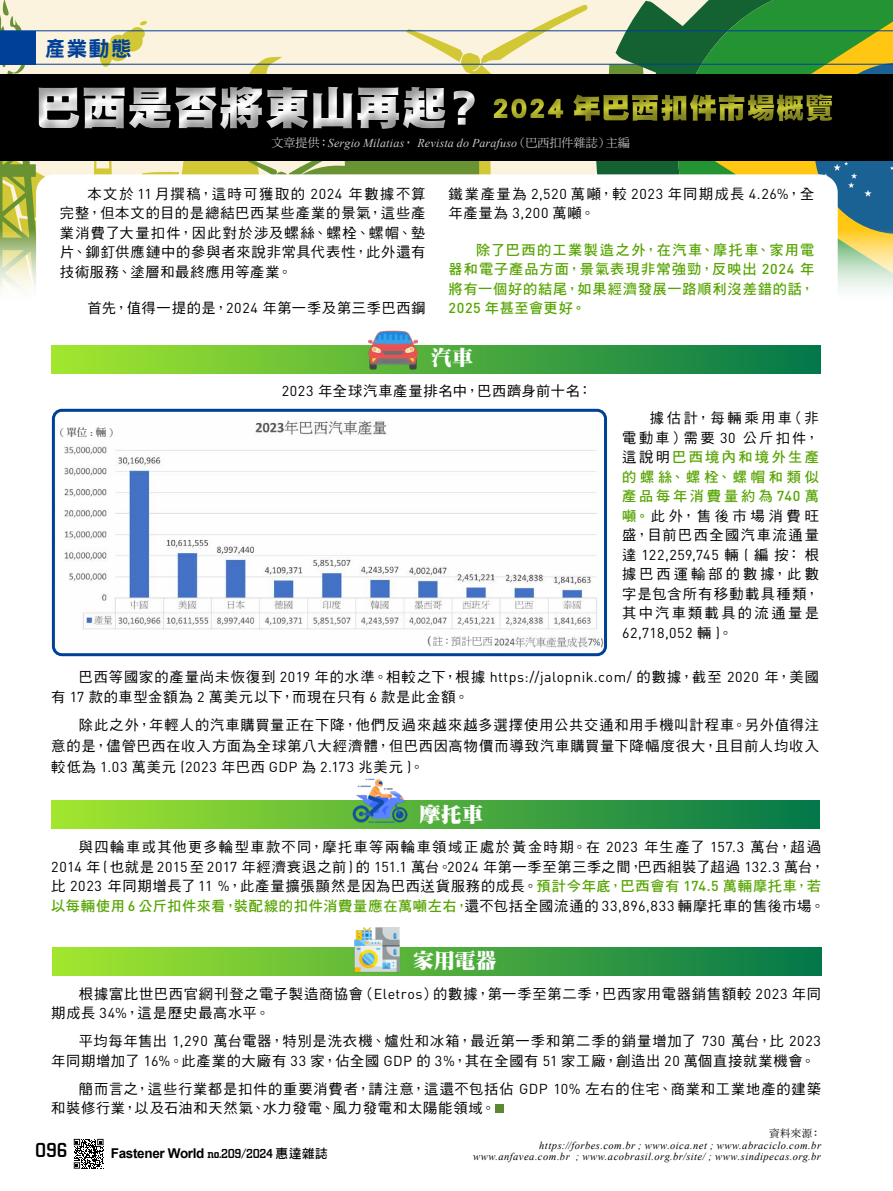
<style>
.page{position:relative;width:893px;height:1191px;background:#fff}
.page>*{position:absolute;margin:0;border:0;box-sizing:border-box;transform-origin:0 0}
.t1{font:28.5px "DF Hei Std W12";letter-spacing:.02em;color:#cbcc32}
.t2{font:21px "DF Ming Std W12";letter-spacing:-.005em;color:#fff}
.t3{font:21px "DF Hei Std W9";color:#004099}
.t4{font:21px "DF Ming Std W14";color:#fff}
.t5{font:500 21px "City D";color:#000}
.t6{font:14.25px/19.5px "DF Hei Std W5";letter-spacing:.06em;color:#000}
.t7{font:14.25px/19.5px "DF Hei Std W7";letter-spacing:.06em;color:#57a402;text-align:justify}
.t8{font:14.25px "DIN Pro";letter-spacing:.035em;color:#000}
.t9{font:14.25px "DF Hei Std W7";letter-spacing:.04em;color:#57a402}
.t10{font:14.25px/19.5px "DF Hei Std W5";letter-spacing:.1em;color:#000}
.t11{font:14.25px/19.5px "DF Hei Std W5";letter-spacing:.125em;color:#000}
.t12{font:14.25px/19.5px "DF Hei Std W5";letter-spacing:.175em;color:#000;text-align:right}
.t13{font:700 13.5px "Arial";letter-spacing:-.025em;color:#000}
.t14{font:italic 12px "Times New Roman";letter-spacing:.015em;color:#fff}
.t15{font:italic 10.5px/11.6px "Times New Roman";letter-spacing:.045em;color:#000;text-align:right}
.t16{font:10.5px "DF Ming Std W3";color:#595757}
.t17{font:10.5px "DF Ming Std W7";color:#4c4948}
.t18{font:10.5px "DF Ming Std W5";color:#000}
.s1{font-size:45px;color:#fff}
.s2{font-family:"DF Ming Std W5";font-style:normal}
.s3{font-family:"DIN Pro"}
.s4{font-family:"DIN Pro";font-weight:500}
.s5{font-family:"DF Hei Std W5";color:#000}
.s6{font-family:"DF Hei Std W7";color:#57a402}
.s7{font-family:"DF Hei Std W5"}
.s8{font-family:"DIN Pro";font-weight:500;color:#57a402}
.s9{font-family:"DIN Pro";color:#000}
.s10{font-family:"DF Ming Std W9";font-size:12px}
.s11{font-family:"City D";font-weight:500}
.s12{font-family:"DF Hei Std W7";font-weight:400;font-size:12.75px}
</style>
<div class="page">
<svg style="left:0;top:0;width:678px;height:289px;background:#d9dbb4"></svg>
<svg style="left:678px;top:0;width:215px;height:290px;background:#489657"></svg>
<svg style="left:695px;top:17px;width:198px;height:261px;background:#68a33f"></svg>
<svg style="left:814px;top:63px;width:79px;height:171px;background:#48767b"></svg>
<div style="left:36px;top:174px;width:802px;height:186px;background:#fff;border-radius:18px"></div>
<div style="left:51px;top:345px;width:770px;height:29px;background:linear-gradient(to right,#a3e72e,#03774a)"></div>
<div style="left:53px;top:947px;width:768px;height:29px;background:linear-gradient(to right,#a3e72e,#03774a)"></div>
<div style="left:51px;top:800px;width:769px;height:28px;background:linear-gradient(to right,#a3e72e,#02774a)"></div>
<img style="left:368px;top:330px;width:49px;height:44px">
<img style="left:352px;top:927px;width:49px;height:47px">
<img style="left:352px;top:778px;width:55px;height:50px">
<div style="left:0;top:75px;width:893px;height:86px;background:#000"></div>
<div style="left:35px;top:73px;width:812px;height:67px;background:#000"></div>
<img style="left:56px;top:413px;width:547px;height:239px">
<div style="left:52px;top:409px;width:555px;height:247px;border:3px solid #004099;border-radius:9px"></div>
<div style="left:431px;top:632px;width:62px;height:17px;background:#fff"></div>
<div style="left:55px;top:493px;width:5px;height:86px;background:#fff"></div>
<div style="left:496px;top:1104px;width:8px;height:9px;background:#598935"></div>
<div style="left:0;top:31px;width:36px;height:33px;background:#004099"></div>
<hr style="left:0;top:64px;width:893px;height:1px;background:#004099">
<hr style="left:0;top:31px;width:893px;height:1px;background:#004099">
<svg style="left:74px;top:1138px;width:30px;height:30px"></svg>
<h2 class="t3" style="left:45px;top:37px;width:89px">產業動態</h2>
<h1 class="t1" style="left:36px;top:92px;width:799px"><span class="s1">巴西是否將東山再起？</span>2024 年巴西扣件市場概覽</h1>
<p class="t14" style="left:271px;top:135px;width:360px"><span class="s2">文章提供：</span>Sergio Milatias<span class="s2">，</span> Revista do Parafuso<span class="s2">（巴西扣件雜誌）主編</span></p>
<p class="t10" style="left:449px;top:184px;width:367px">鐵業產量為 <span class="s3">2,520</span> 萬噸，較 <span class="s3">2023</span> 年同期成長 <span class="s3">4.26%</span>，全年產量為 <span class="s3">3,200</span> 萬噸。</p>
<p class="t7" style="left:449px;top:240px;width:367px;text-indent:28px">除了巴西的工業製造之外，在汽車、摩托車、家用電器和電子產品方面，景氣表現非常強勁，反映出 <span class="s4">2024</span> 年將有一個好的結尾，如果經濟發展一路順利沒差錯的話，<span class="s4">2025</span> 年甚至會更好。</p>
<h2 class="t2" style="left:431px;top:346px;width:44px">汽車</h2>
<p class="t6" style="left:282px;top:381px;width:312px"><span class="s3">2023</span> 年全球汽車產量排名中，巴西躋身前十名：</p>
<p class="t6" style="left:60px;top:184px;width:367px;text-align:justify;text-indent:28px">本文於 <span class="s3">11</span> 月撰稿，這時可獲取的 <span class="s3">2024</span> 年數據不算完整，但本文的目的是總結巴西某些產業的景氣，這些產業消費了大量扣件，因此對於涉及螺絲、螺栓、螺帽、墊片、鉚釘供應鏈中的參與者來說非常具代表性，此外還有技術服務、塗層和最終應用等產業。</p>
<p class="t6" style="left:87px;top:298px;width:340px">首先，值得一提的是，<span class="s3">2024</span> 年第一季及第三季巴西鋼</p>
<p class="t12" style="left:622px;top:408px;width:198px">據估計，每輛乘用車（非<br>電動車）需要 <span class="s3">30</span> 公斤扣件，</p>
<p class="t7" style="left:622px;top:447px;width:198px"><span class="s5">這說明</span>巴西境內和境外生產的螺絲、螺栓、螺帽和類似產品每年消費量約為<span class="s4">740</span> 萬</p>
<p class="t11" style="left:622px;top:506px;width:198px"><span class="s6">噸。</span>此外，售後市場消費旺盛，目前巴西全國汽車流通量</p>
<p class="t8" style="left:622px;top:545px;width:198px"><span class="s7">達</span> 122,259,745 <span class="s7">輛</span> ( <span class="s7">編按：根</span></p>
<p class="t6" style="left:622px;top:564px;width:198px;text-align:justify">據巴西運輸部的數據，此數字是包含所有移動載具種類，其中汽車類載具的流通量是</p>
<p class="t8" style="left:622px;top:623px;width:112px">62,718,052 <span class="s7">輛</span> )<span class="s7">。</span></p>
<p class="t6" style="left:51px;top:667px;width:769px;text-indent:28px">巴西等國家的產量尚未恢復到 <span class="s3">2019</span> 年的水準。相較之下，根據 <span class="s3">https://jalopnik.com/</span> 的數據，截至 <span class="s3">2020</span> 年，美國有 <span class="s3">17</span> 款的車型金額為 <span class="s3">2</span> 萬美元以下，而現在只有 <span class="s3">6</span> 款是此金額。</p>
<p class="t6" style="left:51px;top:714px;width:769px;line-height:21px;text-align:right">除此之外，年輕人的汽車購買量正在下降，他們反過來越來越多選擇使用公共交通和用手機叫計程車。另外值得注<br>意的是，儘管巴西在收入方面為全球第八大經濟體，但巴西因高物價而導致汽車購買量下降幅度很大，且目前人均收入</p>
<p class="t8" style="left:51px;top:757px;width:374px"><span class="s7">較低為</span> 1.03 <span class="s7">萬美元</span> (2023 <span class="s7">年巴西</span> GDP <span class="s7">為</span> 2.173 <span class="s7">兆美元</span> )<span class="s7">。</span></p>
<h2 class="t4" style="left:419px;top:802px;width:65px">摩托車</h2>
<p class="t6" style="left:51px;top:837px;width:775px;text-indent:28px">與四輪車或其他更多輪型車款不同，摩托車等兩輪車領域正處於黃金時期。在 <span class="s3">2023</span> 年生產了 <span class="s3">157.3</span> 萬台，超過<br><span class="s3">2014</span> 年 <span class="s3">(</span>也就是 <span class="s3">2015</span> 至 <span class="s3">2017</span> 年經濟衰退之前 <span class="s3">)</span> 的 <span class="s3">151.1</span> 萬台。<span class="s3">2024</span> 年第一季至第三季之間，巴西組裝了超過 <span class="s3">132.3</span> 萬台，比 <span class="s3">2023</span> 年同期增長了 <span class="s3">11 %</span>，此產量擴張顯然是因為巴西送貨服務的成長。<span class="s6">預計今年底，巴西會有</span> <span class="s8">174.5</span> <span class="s6">萬輛摩托車，若</span></p>
<p class="t9" style="left:51px;top:898px;width:775px">以每輛使用 <span class="s4">6</span> 公斤扣件來看，裝配線的扣件消費量應在萬噸左右，<span class="s5">還不包括全國流通的</span> <span class="s9">33,896,833</span> <span class="s5">輛摩托車的售後市場。</span></p>
<h2 class="t2" style="left:413px;top:949px;width:85px">家用電器</h2>
<p class="t6" style="left:51px;top:983px;width:771px;text-indent:28px">根據富比世巴西官網刊登之電子製造商協會（<span class="s3">Eletros</span>）的數據，第一季至第二季，巴西家用電器銷售額較 <span class="s3">2023</span> 年同期成長 <span class="s3">34%</span>，這是歷史最高水平。</p>
<p class="t6" style="left:51px;top:1031px;width:771px;text-indent:28px">平均每年售出 <span class="s3">1,290</span> 萬台電器，特別是洗衣機、爐灶和冰箱，最近第一季和第二季的銷量增加了 <span class="s3">730</span> 萬台，比 <span class="s3">2023</span>年同期增加了 <span class="s3">16%</span>。此產業的大廠有 <span class="s3">33</span> 家，佔全國 <span class="s3">GDP</span> 的 <span class="s3">3%</span>，其在全國有 <span class="s3">51</span> 家工廠，創造出 <span class="s3">20</span> 萬個直接就業機會。</p>
<p class="t6" style="left:51px;top:1078px;width:771px;text-indent:28px">簡而言之，這些行業都是扣件的重要消費者，請注意，這還不包括佔 <span class="s3">GDP 10%</span> 左右的住宅、商業和工業地產的建築和裝修行業，以及石油和天然氣、水力發電、風力發電和太陽能領域。</p>
<p class="t18" style="left:769px;top:1128px;width:53px">資料來源：</p>
<p class="t15" style="left:473px;top:1139px;width:349px">https://forbes.com.br ; www.oica.net ; www.abraciclo.com.br www.anfavea.com.br ; www.acobrasil.org.br/site/ ; www.sindipecas.org.br</p>
<p class="t17" style="left:60px;top:427px;width:54px">(單位:輛)</p>
<p class="t16" style="left:428px;top:635px;width:67px"><span class="s10">(</span>註：預計巴西</p>
<h2 class="t5" style="left:35px;top:1138px;width:34px">096</h2>
<p class="t13" style="left:111px;top:1144px;width:219px">Fastener World <span class="s11">no.209/2024</span> <span class="s12">惠達雜誌</span></p>
</div>
